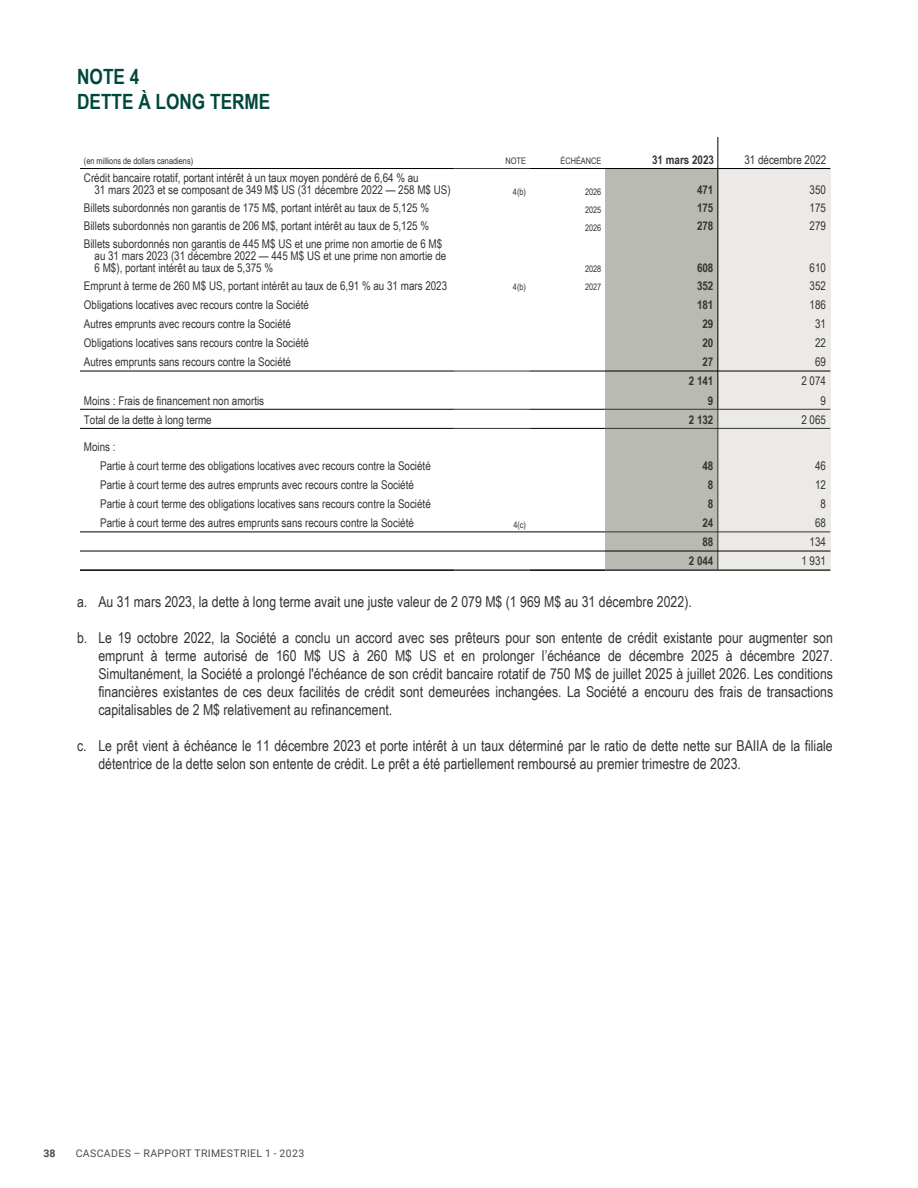
<style>
.page{position:relative;width:918px;height:1188px;background:#fff}
.page>*{position:absolute;margin:0;border:0;box-sizing:border-box;transform-origin:0 0}
.t1{font:700 21px/25.2px "Arial Narrow";color:#00483c}
.t2{font:15px/18px "Arial Narrow";color:#333;text-align:justify}
.t3{font:12px/12px "Arial Narrow";color:#333}
.t4{font:700 12px "Arial Narrow";color:#333}
.t5{font:10.5px "Roboto";letter-spacing:.035em;color:#4b4c4d}
.t6{font:700 10.5px "Roboto";color:#4b4c4d}
.t7{font:9px "Arial Narrow";color:#333}
</style>
<div class="page">
<div style="left:605px;top:169px;width:113px;height:240px;background:#b9bab2"></div>
<div style="left:718px;top:169px;width:112px;height:240px;background:#eceae6"></div>
<div style="left:718px;top:409px;width:112px;height:19px;background:#eceae6"></div>
<div style="left:605px;top:409px;width:113px;height:19px;background:#b9bab2"></div>
<div style="left:718px;top:428px;width:112px;height:8px;background:#eceae6"></div>
<div style="left:605px;top:428px;width:113px;height:8px;background:#b9bab2"></div>
<div style="left:605px;top:436px;width:113px;height:134px;background:#b9bab2"></div>
<div style="left:718px;top:436px;width:112px;height:134px;background:#eceae6"></div>
<hr style="left:717px;top:137px;width:1px;height:272px;background:#000">
<svg style="left:717px;top:410px;width:1px;height:26px"></svg>
<hr style="left:717px;top:436px;width:1px;height:115px;background:#333">
<svg style="left:717px;top:552px;width:1px;height:17px"></svg>
<hr style="left:80px;top:168px;width:375px;height:1px;background:#000">
<hr style="left:455px;top:168px;width:75px;height:1px;background:#333">
<hr style="left:530px;top:168px;width:300px;height:1px;background:#000">
<hr style="left:80px;top:371px;width:375px;height:1px;background:#000">
<hr style="left:455px;top:371px;width:75px;height:1px;background:#333">
<hr style="left:530px;top:371px;width:300px;height:1px;background:#000">
<hr style="left:80px;top:409px;width:375px;height:1px;background:#000">
<hr style="left:455px;top:409px;width:75px;height:1px;background:#333">
<hr style="left:530px;top:409px;width:75px;height:1px;background:#000">
<hr style="left:605px;top:409px;width:225px;height:1px;background:#333">
<hr style="left:80px;top:428px;width:375px;height:1px;background:#000">
<hr style="left:455px;top:428px;width:75px;height:1px;background:#333">
<hr style="left:530px;top:428px;width:75px;height:1px;background:#000">
<hr style="left:605px;top:428px;width:225px;height:1px;background:#333">
<hr style="left:80px;top:532px;width:525px;height:1px;background:#000">
<hr style="left:605px;top:532px;width:225px;height:1px;background:#333">
<hr style="left:80px;top:551px;width:750px;height:1px;background:#000">
<hr style="left:80px;top:569px;width:375px;height:2px;background:#000">
<hr style="left:455px;top:569px;width:75px;height:2px;background:#333">
<hr style="left:530px;top:569px;width:75px;height:2px;background:#000">
<hr style="left:605px;top:569px;width:225px;height:2px;background:#333">
<p class="t1" style="left:77px;top:63px;width:195px">NOTE 4<br>DETTE À LONG TERME</p>
<p class="t7" style="left:84px;top:155px;width:111px">(en millions de dollars canadiens)</p>
<p class="t7" style="left:506px;top:155px;width:22px">NOTE</p>
<p class="t7" style="left:560px;top:155px;width:43px">ÉCHÉANCE</p>
<p class="t4" style="left:652px;top:150px;width:63px">31 mars 2023</p>
<p class="t3" style="left:745px;top:153px;width:83px">31 décembre 2022</p>
<p class="t3" style="left:95px;top:171px;width:358px;text-indent:-11px">Crédit bancaire rotatif, portant intérêt à un taux moyen pondéré de 6,64 % au<br>31 mars 2023 et se composant de 349 M$ US (31 décembre 2022 — 258 M$ US)</p>
<p class="t7" style="left:513px;top:185px;width:15px">4(b)</p>
<p class="t7" style="left:585px;top:185px;width:18px">2026</p>
<p class="t4" style="left:697px;top:181px;width:18px">471</p>
<p class="t3" style="left:810px;top:183px;width:18px">350</p>
<p class="t3" style="left:84px;top:201px;width:347px">Billets subordonnés non garantis de 175 M$, portant intérêt au taux de 5,125 %</p>
<p class="t7" style="left:585px;top:203px;width:18px">2025</p>
<p class="t4" style="left:697px;top:199px;width:18px">175</p>
<p class="t3" style="left:810px;top:201px;width:18px">175</p>
<p class="t3" style="left:84px;top:219px;width:347px">Billets subordonnés non garantis de 206 M$, portant intérêt au taux de 5,125 %</p>
<p class="t7" style="left:585px;top:221px;width:18px">2026</p>
<p class="t4" style="left:697px;top:217px;width:18px">278</p>
<p class="t3" style="left:810px;top:219px;width:18px">279</p>
<p class="t3" style="left:95px;top:237px;width:353px;text-indent:-11px">Billets subordonnés non garantis de 445 M$ US et une prime non amortie de 6 M$ au 31 mars 2023 (31 décembre 2022 — 445 M$ US et une prime non amortie de<br>6 M$), portant intérêt au taux de 5,375 %</p>
<p class="t7" style="left:585px;top:263px;width:18px">2028</p>
<p class="t4" style="left:697px;top:258px;width:18px">608</p>
<p class="t3" style="left:810px;top:261px;width:18px">610</p>
<p class="t3" style="left:84px;top:279px;width:365px">Emprunt à terme de 260 M$ US, portant intérêt au taux de 6,91 % au 31 mars 2023</p>
<p class="t7" style="left:513px;top:281px;width:15px">4(b)</p>
<p class="t7" style="left:585px;top:281px;width:18px">2027</p>
<p class="t4" style="left:697px;top:276px;width:18px">352</p>
<p class="t3" style="left:810px;top:279px;width:18px">352</p>
<p class="t3" style="left:84px;top:298px;width:227px">Obligations locatives avec recours contre la Société</p>
<p class="t4" style="left:697px;top:296px;width:18px">181</p>
<p class="t3" style="left:810px;top:298px;width:18px">186</p>
<p class="t3" style="left:84px;top:317px;width:209px">Autres emprunts avec recours contre la Société</p>
<p class="t4" style="left:703px;top:315px;width:12px">29</p>
<p class="t3" style="left:815px;top:317px;width:12px">31</p>
<p class="t3" style="left:84px;top:336px;width:227px">Obligations locatives sans recours contre la Société</p>
<p class="t4" style="left:703px;top:334px;width:12px">20</p>
<p class="t3" style="left:815px;top:336px;width:12px">22</p>
<p class="t3" style="left:84px;top:356px;width:209px">Autres emprunts sans recours contre la Société</p>
<p class="t4" style="left:703px;top:353px;width:12px">27</p>
<p class="t3" style="left:815px;top:356px;width:12px">69</p>
<p class="t4" style="left:689px;top:372px;width:26px">2 141</p>
<p class="t3" style="left:801px;top:375px;width:26px">2 074</p>
<p class="t3" style="left:84px;top:394px;width:182px">Moins : Frais de financement non amortis</p>
<p class="t4" style="left:708px;top:391px;width:7px">9</p>
<p class="t3" style="left:820px;top:394px;width:7px">9</p>
<p class="t3" style="left:84px;top:413px;width:129px">Total de la dette à long terme</p>
<p class="t4" style="left:689px;top:410px;width:26px">2 132</p>
<p class="t3" style="left:801px;top:413px;width:26px">2 065</p>
<p class="t3" style="left:100px;top:436px;width:332px;line-height:19.2px;text-indent:-16px">Moins :<br>Partie à court terme des obligations locatives avec recours contre la Société</p>
<p class="t4" style="left:703px;top:456px;width:12px">48</p>
<p class="t3" style="left:815px;top:459px;width:12px">46</p>
<p class="t3" style="left:100px;top:478px;width:315px">Partie à court terme des autres emprunts avec recours contre la Société</p>
<p class="t4" style="left:708px;top:476px;width:7px">8</p>
<p class="t3" style="left:815px;top:478px;width:12px">12</p>
<p class="t3" style="left:100px;top:497px;width:332px">Partie à court terme des obligations locatives sans recours contre la Société</p>
<p class="t4" style="left:708px;top:495px;width:7px">8</p>
<p class="t3" style="left:820px;top:497px;width:7px">8</p>
<p class="t3" style="left:100px;top:516px;width:315px">Partie à court terme des autres emprunts sans recours contre la Société</p>
<p class="t7" style="left:513px;top:518px;width:14px">4(c)</p>
<p class="t4" style="left:703px;top:514px;width:12px">24</p>
<p class="t3" style="left:815px;top:516px;width:12px">68</p>
<p class="t4" style="left:703px;top:533px;width:12px">88</p>
<p class="t3" style="left:810px;top:536px;width:18px">134</p>
<p class="t4" style="left:689px;top:552px;width:26px">2 044</p>
<p class="t3" style="left:801px;top:555px;width:26px">1 931</p>
<p class="t2" style="left:77px;top:592px;width:616px">a. Au 31 mars 2023, la dette à long terme avait une juste valeur de 2 079 M$ (1 969 M$ au 31 décembre 2022).</p>
<p class="t2" style="left:98px;top:628px;width:736px;text-indent:-21px">b. Le 19 octobre 2022, la Société a conclu un accord avec ses prêteurs pour son entente de crédit existante pour augmenter son emprunt à terme autorisé de 160 M$ US à 260 M$ US et en prolonger l’échéance de décembre 2025 à décembre 2027.<br>Simultanément, la Société a prolongé l'échéance de son crédit bancaire rotatif de 750 M$ de juillet 2025 à juillet 2026. Les conditions financières existantes de ces deux facilités de crédit sont demeurées inchangées. La Société a encouru des frais de transactions capitalisables de 2 M$ relativement au refinancement.</p>
<p class="t2" style="left:98px;top:736px;width:736px;text-indent:-21px">c. Le prêt vient à échéance le 11 décembre 2023 et porte intérêt à un taux déterminé par le ratio de dette nette sur BAIIA de la filiale détentrice de la dette selon son entente de crédit. Le prêt a été partiellement remboursé au premier trimestre de 2023.</p>
<p class="t6" style="left:43px;top:1146px;width:14px">38</p>
<p class="t5" style="left:76px;top:1146px;width:230px">CASCADES – RAPPORT TRIMESTRIEL 1 - 2023</p>
</div>
